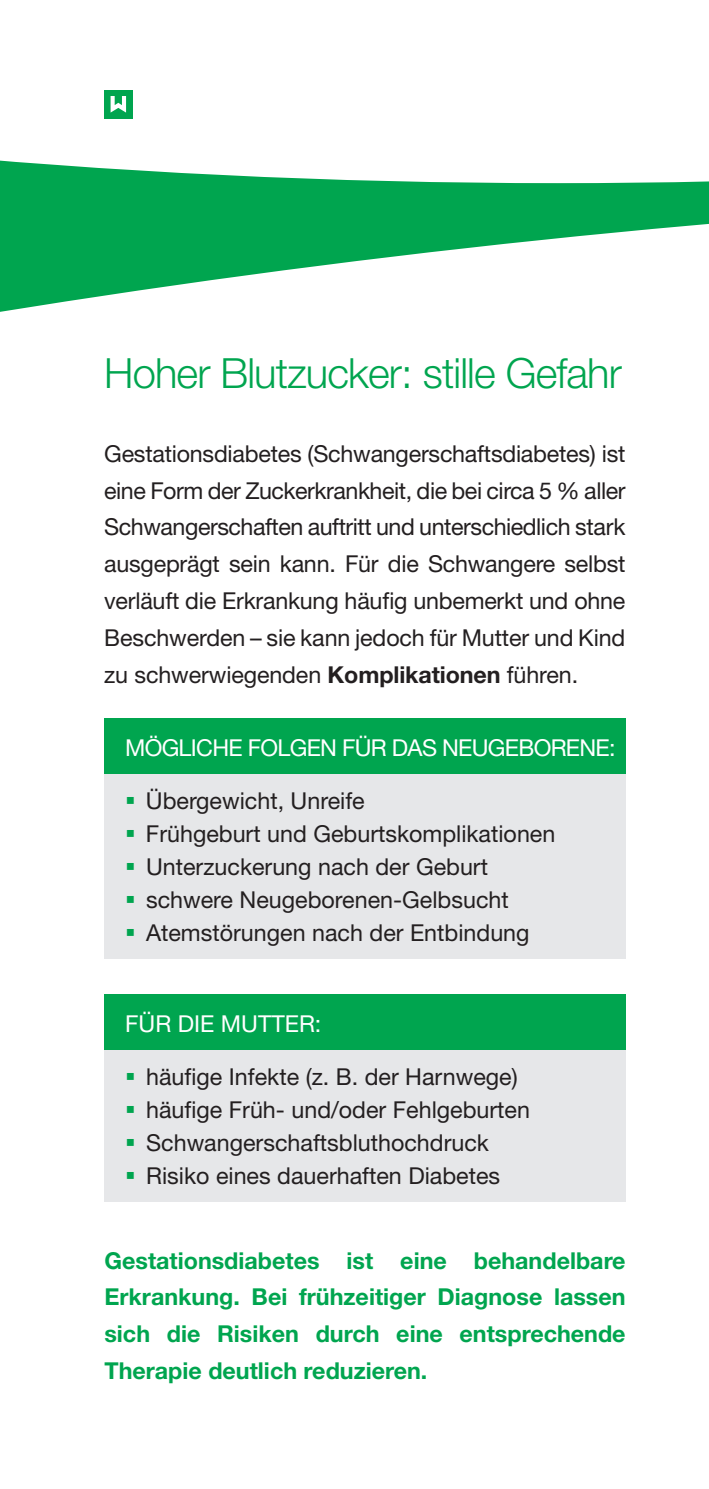
<style>
.page{position:relative;width:709px;height:1489px;background:#fff}
.page>*{position:absolute;margin:0;border:0;box-sizing:border-box;transform-origin:0 0}
.t1{font:300 41.75px "Helvetica Neue LT Std";letter-spacing:-.02em;color:#00a54f}
.t2{font:23.25px/36.8px "Helvetica Neue LT Std";color:#231f20;text-align:justify}
.t3{font:700 23.25px/36.8px "Helvetica Neue LT Std";color:#00a54f;text-align:justify}
.t4{font:23.25px "Helvetica Neue LT Std";letter-spacing:-.03em;color:#fff}
.t5{font:23.25px "Helvetica Neue LT Std";color:#fff}
.s1{font-weight:700}
.s2{color:#00a54f}
</style>
<div class="page">
<div style="left:104px;top:1049px;width:521px;height:153px;background:#e6e7e9"></div>
<div style="left:104px;top:993px;width:521px;height:56px;background:#00a54f"></div>
<div style="left:104px;top:773px;width:521px;height:185px;background:#e6e7e9"></div>
<div style="left:104px;top:718px;width:521px;height:55px;background:#00a54f"></div>
<svg style="left:0;top:90px;width:709px;height:222px"></svg>
<div style="left:104px;top:90px;width:28px;height:28px;background:#00a54f"></div>
<svg style="left:111px;top:96px;width:15px;height:17px"></svg>
<p class="t1" style="left:104px;top:348px;width:519px">Hoher Blutzucker: stille Gefahr</p>
<p class="t2" style="left:104px;top:434px;width:523px">Gestationsdiabetes (Schwangerschaftsdiabetes) ist eine Form der Zuckerkrankheit, die bei circa 5 % aller Schwangerschaften auftritt und unterschiedlich stark ausgeprägt sein kann. Für die Schwangere selbst verläuft die Erkrankung häufig unbemerkt und ohne Beschwerden – sie kann jedoch für Mutter und Kind zu schwerwiegenden <span class="s1">Komplikationen</span> führen.</p>
<p class="t4" style="left:125px;top:733px;width:492px">MÖGLICHE FOLGEN FÜR DAS NEUGEBORENE:</p>
<p class="t2" style="left:125px;top:781px;width:241px"><span class="s2">▪</span> Übergewicht, Unreife</p>
<p class="t2" style="left:125px;top:814px;width:432px"><span class="s2">▪</span> Frühgeburt und Geburtskomplikationen</p>
<p class="t2" style="left:125px;top:847px;width:364px"><span class="s2">▪</span> Unterzuckerung nach der Geburt</p>
<p class="t2" style="left:125px;top:880px;width:385px"><span class="s2">▪</span> schwere Neugeborenen-Gelbsucht</p>
<p class="t2" style="left:125px;top:914px;width:406px"><span class="s2">▪</span> Atemstörungen nach der Entbindung</p>
<p class="t5" style="left:125px;top:1009px;width:198px">FÜR DIE MUTTER:</p>
<p class="t2" style="left:125px;top:1057px;width:394px"><span class="s2">▪</span> häufige Infekte (z. B. der Harnwege)</p>
<p class="t2" style="left:125px;top:1090px;width:406px"><span class="s2">▪</span> häufige Früh- und/oder Fehlgeburten</p>
<p class="t2" style="left:125px;top:1123px;width:365px"><span class="s2">▪</span> Schwangerschaftsbluthochdruck</p>
<p class="t2" style="left:125px;top:1156px;width:376px"><span class="s2">▪</span> Risiko eines dauerhaften Diabetes</p>
<p class="t3" style="left:104px;top:1241px;width:522px">Gestationsdiabetes ist eine behandelbare Erkrankung. Bei frühzeitiger Diagnose lassen sich die Risiken durch eine entsprechende Therapie deutlich reduzieren.</p>
</div>
